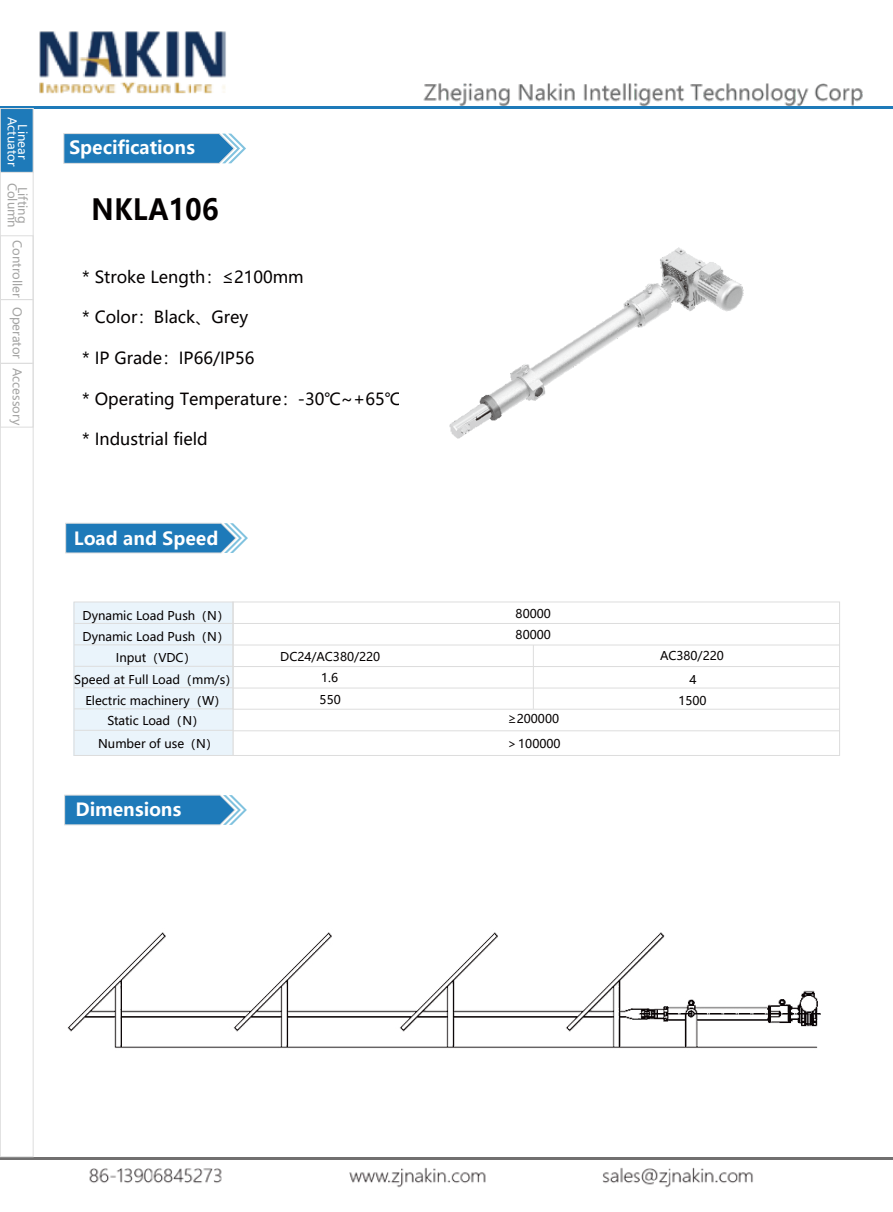
<style>
.page{position:relative;width:893px;height:1212px;background:#fff}
.page>*{position:absolute;margin:0;border:0;box-sizing:border-box;transform-origin:0 0}
.t1{font:700 28.95px "Microsoft Ya Hei";color:#040000;scale:.94 1}
.t2{font:700 18px "Microsoft Ya Hei";color:#fff}
.t3{font:16.5px "Microsoft Ya Hei";color:#040000}
.t4{font:12px/21px "Microsoft Ya Hei";color:#040000}
.t5{font:12px "Microsoft Ya Hei";color:#a4a4a3}
.t6{font:12px/10.5px "Microsoft Ya Hei";color:#fff;text-align:center}
</style>
<div class="page">
<img style="left:0;top:31px;width:892px;height:1157px">
<hr style="left:0;top:106px;width:892px;height:2px;background:#1e7ab9">
<hr style="left:0;top:1157px;width:892px;height:2px;background:#717070">
<svg style="left:63px;top:133px;width:183px;height:31px"></svg>
<svg style="left:65px;top:522px;width:183px;height:32px"></svg>
<svg style="left:64px;top:794px;width:183px;height:32px"></svg>
<div style="left:232px;top:602px;width:607px;height:154px;border:1px solid #ddd"></div>
<hr style="left:227px;top:688px;width:612px;height:1px;background:#ddd">
<hr style="left:227px;top:730px;width:612px;height:1px;background:#ddd">
<hr style="left:227px;top:666px;width:612px;height:1px;background:#ddd">
<hr style="left:227px;top:645px;width:612px;height:1px;background:#ddd">
<hr style="left:227px;top:623px;width:612px;height:1px;background:#ddd">
<hr style="left:533px;top:645px;width:1px;height:64px;background:#ddd">
<hr style="left:227px;top:709px;width:612px;height:1px;background:#ddd">
<div style="left:74px;top:602px;width:159px;height:153px;background:#eaf4fb"></div>
<div style="left:74px;top:602px;width:159px;height:154px;border:1px solid #ddd"></div>
<hr style="left:74px;top:687px;width:159px;height:1px;background:#ddd">
<hr style="left:74px;top:666px;width:159px;height:1px;background:#ddd">
<hr style="left:74px;top:644px;width:159px;height:1px;background:#ddd">
<hr style="left:74px;top:623px;width:159px;height:1px;background:#ddd">
<hr style="left:232px;top:602px;width:1px;height:107px;background:#ddd">
<hr style="left:74px;top:708px;width:159px;height:1px;background:#ddd">
<hr style="left:74px;top:730px;width:159px;height:1px;background:#ddd">
<div style="left:0;top:108px;width:34px;height:1049px;border:1px solid #ddd"></div>
<div style="left:0;top:109px;width:33px;height:63px;background:#1e7ab9"></div>
<div style="left:0;top:108px;width:33px;height:65px;border:1px solid #ddd"></div>
<div style="left:0;top:235px;width:33px;height:65px;border:1px solid #ddd"></div>
<div style="left:0;top:299px;width:33px;height:65px;border:1px solid #ddd"></div>
<div style="left:0;top:363px;width:33px;height:64px;border:1px solid #ddd"></div>
<img style="left:399px;top:188px;width:371px;height:318px">
<img style="left:63px;top:892px;width:766px;height:198px">
<p class="t6" style="left:28px;top:117px;width:51px;rotate:90deg">Linear<br>Actuator</p>
<p class="t5" style="left:31px;top:187px;width:38px;rotate:90deg">Lifting</p>
<p class="t5" style="left:25px;top:183px;width:244px;rotate:90deg">Column Controller Operator Accessory</p>
<h2 class="t2" style="left:69px;top:135px;width:127px">Specifications</h2>
<h1 class="t1" style="left:91px;top:189px;width:137px">NKLA106</h1>
<h3 class="t3" style="left:82px;top:266px;width:223px">* Stroke Length：≤2100mm</h3>
<h3 class="t3" style="left:82px;top:306px;width:167px">* Color：Black、Grey</h3>
<h3 class="t3" style="left:82px;top:347px;width:173px">* IP Grade：IP66/IP56</h3>
<h3 class="t3" style="left:82px;top:387px;width:320px">* Operating Temperature：-30℃~+65℃</h3>
<h3 class="t3" style="left:82px;top:428px;width:127px">* Industrial field</h3>
<h2 class="t2" style="left:74px;top:526px;width:146px">Load and Speed</h2>
<p class="t4" style="left:82px;top:604px;width:148px;text-align:center">Dynamic Load Push（N）<br>Dynamic Load Push（N）<br>Input（VDC）</p>
<p class="t4" style="left:74px;top:668px;width:164px;text-align:center">Speed at Full Load（mm/s）<br>Electric machinery（W）</p>
<p class="t4" style="left:280px;top:646px;width:101px">DC24/AC380/220</p>
<p class="t4" style="left:319px;top:666px;width:23px;line-height:22.4px">1.6<br>550</p>
<p class="t4" style="left:515px;top:603px;width:37px">80000<br>80000</p>
<p class="t4" style="left:98px;top:709px;width:121px;line-height:23px;text-align:center">Static Load（N）<br>Number of use（N）</p>
<p class="t4" style="left:506px;top:706px;width:56px;line-height:24.8px">≥200000＞100000</p>
<h2 class="t2" style="left:75px;top:797px;width:108px">Dimensions</h2>
<p class="t4" style="left:660px;top:644px;width:65px">AC380/220</p>
<p class="t4" style="left:689px;top:669px;width:9px">4</p>
<p class="t4" style="left:678px;top:689px;width:30px">1500</p>
</div>
